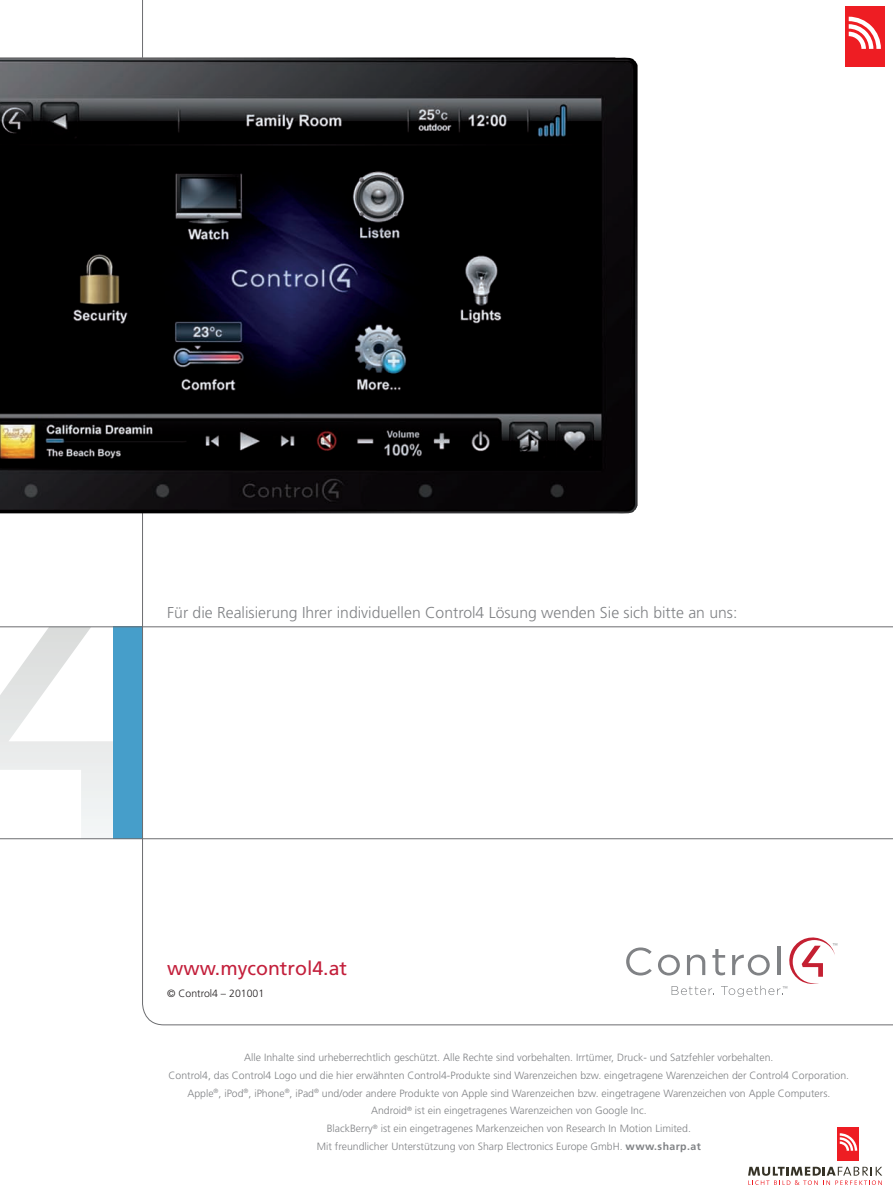
<style>
.page{position:relative;width:893px;height:1191px;background:#fff}
.page>*{position:absolute;margin:0;border:0;box-sizing:border-box;transform-origin:0 0}
.t1{font:19.5px "Frutiger";color:#c31f3b}
.t2{font:300 15.75px "Frutiger";color:#808285}
.t3{font:300 10.5px/17.7px "Frutiger";color:#808285;text-align:center}
.t4{font:300 10.5px "Frutiger";color:#231f20}
.t5{font:300 8.7px "Myriad Pro";color:#808285}
.s1{font-weight:700}
</style>
<div class="page">
<svg style="left:0;top:626px;width:893px;height:213px"></svg>
<svg style="left:626px;top:947px;width:26px;height:28px"></svg>
<svg style="left:658px;top:937px;width:177px;height:60px"></svg>
<img style="left:0;top:57px;width:638px;height:457px">
<svg style="left:748px;top:1166px;width:134px;height:19px"></svg>
<div style="left:838px;top:1127px;width:21px;height:33px;background:#ee1d23"></div>
<svg style="left:840px;top:1133px;width:17px;height:17px"></svg>
<div style="left:845px;top:6px;width:39px;height:61px;background:#ee1d23"></div>
<svg style="left:849px;top:17px;width:32px;height:32px"></svg>
<h2 class="t2" style="left:167px;top:604px;width:572px">Für die Realisierung Ihrer individuellen Control4 Lösung wenden Sie sich bitte an uns:</h2>
<h1 class="t1" style="left:167px;top:957px;width:181px">www.mycontrol4.at</h1>
<p class="t4" style="left:167px;top:987px;width:98px">© Control4 – 201001</p>
<p class="t5" style="left:782px;top:983px;width:7px">™</p>
<p class="t5" style="left:833px;top:940px;width:7px">™</p>
<p class="t3" style="left:169px;top:1048px;width:682px">Alle Inhalte sind urheberrechtlich geschützt. Alle Rechte sind vorbehalten. Irrtümer, Druck- und Satzfehler vorbehalten.<br>Control4, das Control4 Logo und die hier erwähnten Control4-Produkte sind Warenzeichen bzw. eingetragene Warenzeichen der Control4 Corporation.<br>Apple<sup>®</sup>, iPod<sup>®</sup>, iPhone<sup>®</sup>, iPad<sup>®</sup> und/oder andere Produkte von Apple sind Warenzeichen bzw. eingetragene Warenzeichen von Apple Computers.<br>Android<sup>®</sup> ist ein eingetragenes Warenzeichen von Google Inc.<br>BlackBerry<sup>®</sup> ist ein eingetragenes Markenzeichen von Research In Motion Limited.<br>Mit freundlicher Unterstützung von Sharp Electronics Europe GmbH. <span class="s1">www.sharp.at</span></p>
</div>
